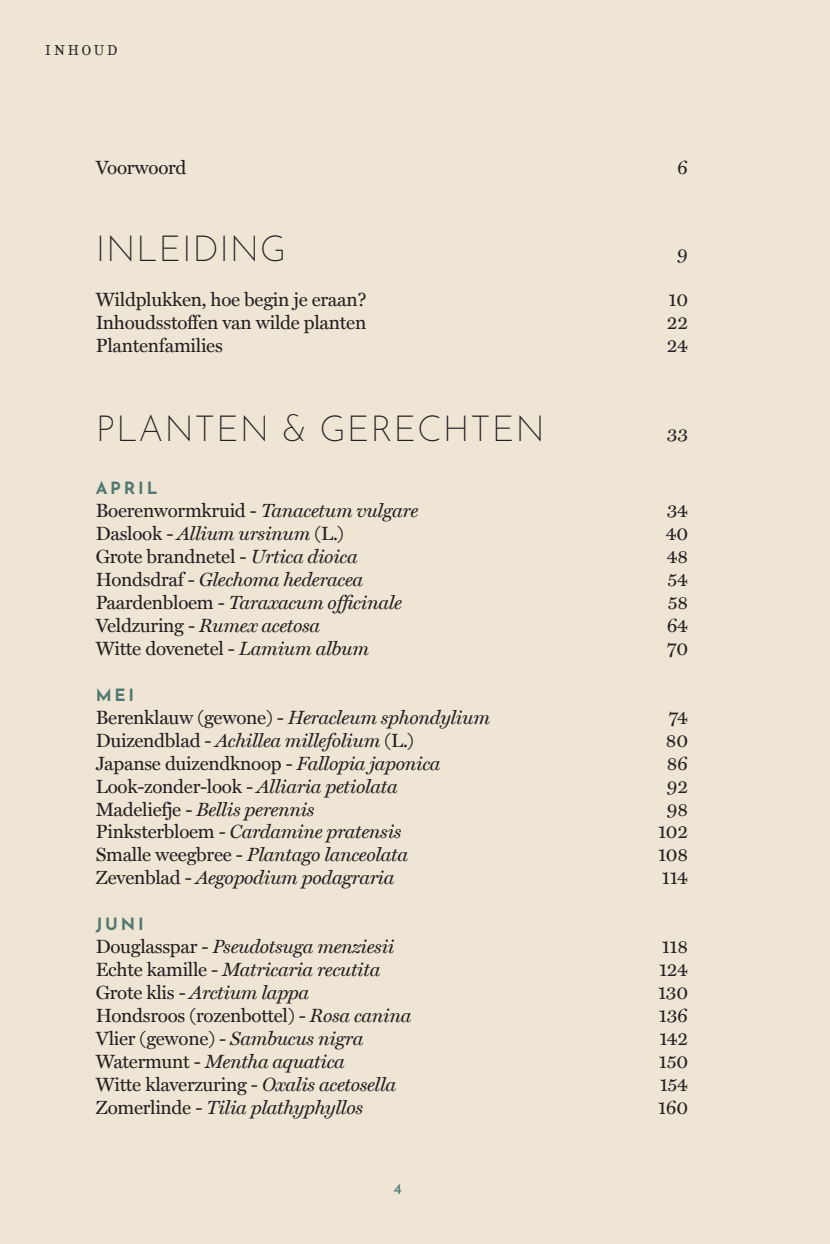
<style>
.page{position:relative;width:830px;height:1244px;background:#fff}
.page>*{position:absolute;margin:0;border:0;box-sizing:border-box;transform-origin:0 0}
.t1{font:100 36px "Josefin Sans";letter-spacing:.02em;color:#231f20}
.t2{font:italic 19.12px "Miller Text";letter-spacing:-.015em;color:#231f20}
.t3{font:19.12px "Miller Text";letter-spacing:-.015em;color:#231f20}
.t4{font:100 16.88px "Josefin Sans";letter-spacing:.165em;color:#527872}
.t5{font:100 15.75px "Josefin Sans";color:#527872}
.t6{font:13.5px "Munson";letter-spacing:.18em;color:#231f20}
.s1{font-style:italic}
.s2{font-style:normal}
</style>
<div class="page">
<div style="left:0;top:0;width:829px;height:1244px;background:#efe5d5"></div>
<p class="t6" style="left:45px;top:42px;width:74px">INHOUD</p>
<p class="t3" style="left:96px;top:156px;width:92px">Voorwoord</p>
<p class="t3" style="left:677px;top:156px;width:12px">6</p>
<h1 class="t1" style="left:96px;top:221px;width:192px">INLEIDING</h1>
<p class="t3" style="left:677px;top:243px;width:12px">9</p>
<p class="t3" style="left:96px;top:288px;width:272px">Wildplukken, hoe begin je eraan?</p>
<p class="t3" style="left:668px;top:288px;width:21px">10</p>
<p class="t3" style="left:96px;top:311px;width:272px">Inhoudsstoffen van wilde planten</p>
<p class="t3" style="left:666px;top:311px;width:23px">22</p>
<p class="t3" style="left:96px;top:334px;width:129px">Plantenfamilies</p>
<p class="t3" style="left:666px;top:334px;width:23px">24</p>
<h1 class="t1" style="left:96px;top:402px;width:450px">PLANTEN &amp; GERECHTEN</h1>
<p class="t3" style="left:666px;top:423px;width:23px">33</p>
<p class="t4" style="left:96px;top:476px;width:63px">APRIL</p>
<p class="t3" style="left:96px;top:499px;width:324px">Boerenwormkruid - <span class="s1">Tanacetum vulgare</span></p>
<p class="t3" style="left:666px;top:499px;width:23px">34</p>
<p class="t2" style="left:96px;top:522px;width:249px"><span class="s2">Daslook -</span> Allium ursinum <span class="s2">(L.)</span></p>
<p class="t3" style="left:665px;top:522px;width:24px">40</p>
<p class="t3" style="left:96px;top:545px;width:263px">Grote brandnetel - <span class="s1">Urtica dioica</span></p>
<p class="t3" style="left:666px;top:545px;width:23px">48</p>
<p class="t2" style="left:96px;top:568px;width:269px"><span class="s2">Hondsdraf -</span> Glechoma hederacea</p>
<p class="t3" style="left:667px;top:568px;width:22px">54</p>
<p class="t2" style="left:96px;top:591px;width:307px"><span class="s2">Paardenbloem -</span> Taraxacum officinale</p>
<p class="t3" style="left:667px;top:591px;width:22px">58</p>
<p class="t2" style="left:96px;top:614px;width:226px"><span class="s2">Veldzuring -</span> Rumex acetosa</p>
<p class="t3" style="left:666px;top:614px;width:23px">64</p>
<p class="t3" style="left:96px;top:637px;width:275px">Witte dovenetel - <span class="s1">Lamium album</span></p>
<p class="t3" style="left:666px;top:637px;width:23px">70</p>
<p class="t4" style="left:96px;top:682px;width:40px">MEI</p>
<p class="t2" style="left:96px;top:706px;width:395px"><span class="s2">Berenklauw (gewone) -</span> Heracleum sphondylium</p>
<p class="t3" style="left:668px;top:706px;width:21px">74</p>
<p class="t2" style="left:96px;top:729px;width:319px"><span class="s2">Duizendblad -</span> Achillea millefolium <span class="s2">(L.)</span></p>
<p class="t3" style="left:665px;top:729px;width:24px">80</p>
<p class="t3" style="left:96px;top:752px;width:346px">Japanse duizendknoop - <span class="s1">Fallopia japonica</span></p>
<p class="t3" style="left:666px;top:752px;width:23px">86</p>
<p class="t3" style="left:96px;top:774px;width:303px">Look-zonder-look - <span class="s1">Alliaria petiolata</span></p>
<p class="t3" style="left:666px;top:774px;width:23px">92</p>
<p class="t2" style="left:96px;top:797px;width:220px"><span class="s2">Madeliefje -</span> Bellis perennis</p>
<p class="t3" style="left:666px;top:797px;width:23px">98</p>
<p class="t2" style="left:96px;top:820px;width:307px"><span class="s2">Pinksterbloem -</span> Cardamine pratensis</p>
<p class="t3" style="left:657px;top:820px;width:32px">102</p>
<p class="t2" style="left:96px;top:843px;width:314px"><span class="s2">Smalle weegbree -</span> Plantago lanceolata</p>
<p class="t3" style="left:657px;top:843px;width:31px">108</p>
<p class="t2" style="left:96px;top:866px;width:300px"><span class="s2">Zevenblad -</span> Aegopodium podagraria</p>
<p class="t3" style="left:661px;top:866px;width:28px">114</p>
<p class="t4" style="left:96px;top:912px;width:49px">JUNI</p>
<p class="t2" style="left:96px;top:935px;width:300px"><span class="s2">Douglasspar -</span> Pseudotsuga menziesii</p>
<p class="t3" style="left:661px;top:935px;width:28px">118</p>
<p class="t2" style="left:96px;top:958px;width:286px"><span class="s2">Echte kamille -</span> Matricaria recutita</p>
<p class="t3" style="left:658px;top:958px;width:30px">124</p>
<p class="t2" style="left:96px;top:981px;width:215px"><span class="s2">Grote klis -</span> Arctium lappa</p>
<p class="t3" style="left:657px;top:981px;width:32px">130</p>
<p class="t3" style="left:96px;top:1004px;width:317px">Hondsroos (rozenbottel) - <span class="s1">Rosa canina</span></p>
<p class="t3" style="left:658px;top:1004px;width:31px">136</p>
<p class="t3" style="left:96px;top:1027px;width:269px">Vlier (gewone) - <span class="s1">Sambucus nigra</span></p>
<p class="t3" style="left:659px;top:1027px;width:30px">142</p>
<p class="t2" style="left:96px;top:1050px;width:250px"><span class="s2">Watermunt -</span> Mentha aquatica</p>
<p class="t3" style="left:658px;top:1050px;width:31px">150</p>
<p class="t3" style="left:96px;top:1073px;width:302px">Witte klaverzuring - <span class="s1">Oxalis acetosella</span></p>
<p class="t3" style="left:659px;top:1073px;width:30px">154</p>
<p class="t2" style="left:96px;top:1096px;width:269px"><span class="s2">Zomerlinde -</span> Tilia plathyphyllos</p>
<p class="t3" style="left:657px;top:1096px;width:32px">160</p>
<p class="t5" style="left:393px;top:1176px;width:10px">4</p>
</div>
